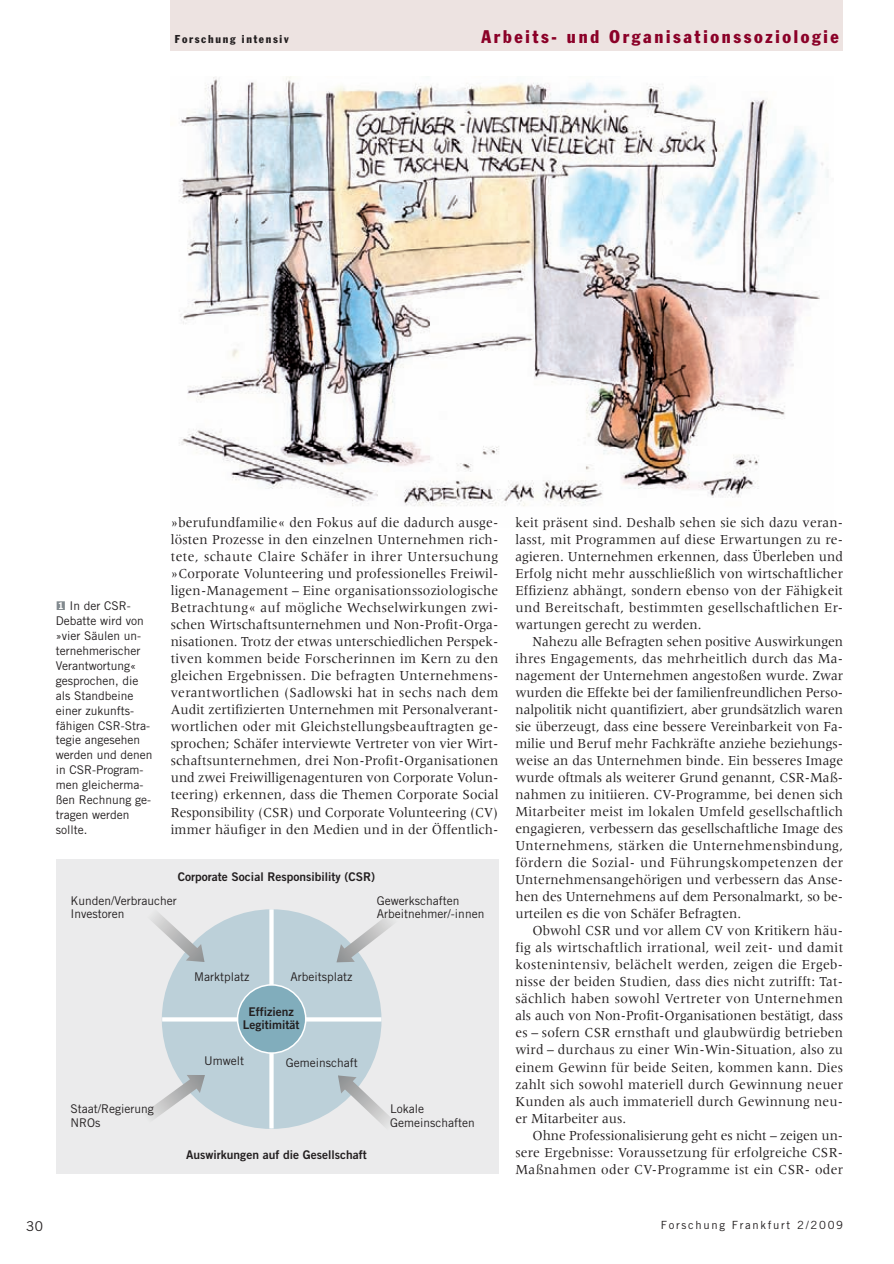
<style>
.page{position:relative;width:894px;height:1264px;background:#fff}
.page>*{position:absolute;margin:0;border:0;box-sizing:border-box;transform-origin:0 0}
.t1{font:condensed 18px "Franklin Gothic";letter-spacing:.15em;color:#8b0128}
.t2{font:14.25px/17px "Meridien";letter-spacing:.005em;color:#231f20;text-align:justify;scale:.95 1}
.t3{font:13.5px "Trade Gothic";color:#231f20}
.t4{font:12px/14.9px "Trade Gothic";color:#231f20}
.t5{font:12px/13.5px "Trade Gothic Bold Two";color:#231f20;text-align:center}
.t6{font:11.25px "Trade Gothic";letter-spacing:.15em;color:#231f20}
.t7{font:condensed 11.25px "Franklin Gothic";letter-spacing:.15em;color:#231f20}
.s1{font-family:"Gothic Ziff";font-weight:500;color:#81898e}
</style>
<div class="page">
<div style="left:171px;top:0;width:671px;height:51px;background:#ede3e1"></div>
<img style="left:179px;top:76px;width:650px;height:430px">
<div style="left:56px;top:859px;width:442px;height:314px;background:#ebebec"></div>
<svg style="left:148px;top:909px;width:245px;height:220px"></svg>
<p class="t7" style="left:175px;top:35px;width:115px">Forschung intensiv</p>
<p class="t1" style="left:481px;top:30px;width:359px">Arbeits- und Organisationssoziologie</p>
<p class="t2" style="left:171px;top:515px;width:346px">»berufundfamilie« den Fokus auf die dadurch ausge&shy;lösten Prozesse in den einzelnen Unternehmen rich&shy;tete, schaute Claire Schäfer in ihrer Untersuchung »Corporate Volunteering und professionelles Freiwil&shy;ligen-Management – Eine organisationssoziologische Betrachtung« auf mögliche Wechselwirkungen zwi&shy;schen Wirtschaftsunternehmen und Non-Profit-Orga&shy;nisationen. Trotz der etwas unterschiedlichen Perspek&shy;tiven kommen beide Forscherinnen im Kern zu den gleichen Ergebnissen. Die befragten Unternehmens&shy;verantwortlichen (Sadlowski hat in sechs nach dem Audit zertifizierten Unternehmen mit Personalverant&shy;wortlichen oder mit Gleichstellungsbeauftragten ge&shy;sprochen; Schäfer interviewte Vertreter von vier Wirt&shy;schaftsunternehmen, drei Non-Profit-Organisationen und zwei Freiwilligenagenturen von Corporate Volun&shy;teering) erkennen, dass die Themen Corporate Social Responsibility (CSR) und Corporate Volunteering (CV) immer häufiger in den Medien und in der Öffentlich-</p>
<p class="t2" style="left:515px;top:515px;width:346px">keit präsent sind. Deshalb sehen sie sich dazu veran&shy;lasst, mit Programmen auf diese Erwartungen zu re&shy;agieren. Unternehmen erkennen, dass Überleben und Erfolg nicht mehr ausschließlich von wirtschaftlicher Effizienz abhängt, sondern ebenso von der Fähigkeit und Bereitschaft, bestimmten gesellschaftlichen Er&shy;wartungen gerecht zu werden.</p>
<p class="t4" style="left:56px;top:600px;width:98px"><span class="s1">1</span> In der CSR-<br>Debatte wird von »vier Säulen un&shy;ternehmerischer<br>Verantwortung« gesprochen, die als Standbeine einer zukunfts&shy;fähigen CSR-Stra&shy;tegie angesehen werden und denen in CSR-Program&shy;men gleicherma&shy;ßen Rechnung ge&shy;tragen werden sollte.</p>
<p class="t2" style="left:515px;top:634px;width:346px;text-indent:17px">Nahezu alle Befragten sehen positive Auswirkungen ihres Engagements, das mehrheitlich durch das Ma&shy;nagement der Unternehmen angestoßen wurde. Zwar wurden die Effekte bei der familienfreundlichen Perso&shy;nalpolitik nicht quantifiziert, aber grundsätzlich waren sie überzeugt, dass eine bessere Vereinbarkeit von Fa&shy;milie und Beruf mehr Fachkräfte anziehe beziehungs&shy;weise an das Unternehmen binde. Ein besseres Image wurde oftmals als weiterer Grund genannt, CSR-Maß&shy;nahmen zu initiieren. CV-Programme, bei denen sich Mitarbeiter meist im lokalen Umfeld gesellschaftlich engagieren, verbessern das gesellschaftliche Image des Unternehmens, stärken die Unternehmensbindung, fördern die Sozial- und Führungskompetenzen der Unternehmensangehörigen und verbessern das Anse&shy;hen des Unternehmens auf dem Personalmarkt, so be&shy;urteilen es die von Schäfer Befragten.</p>
<p class="t2" style="left:515px;top:923px;width:346px;text-indent:17px">Obwohl CSR und vor allem CV von Kritikern häu&shy;fig als wirtschaftlich irrational, weil zeit- und damit kostenintensiv, belächelt werden, zeigen die Ergeb&shy;nisse der beiden Studien, dass dies nicht zutrifft: Tat&shy;sächlich haben sowohl Vertreter von Unternehmen als auch von Non-Profit-Organisationen bestätigt, dass es – sofern CSR ernsthaft und glaubwürdig betrieben wird – durchaus zu einer Win-Win-Situation, also zu einem Gewinn für beide Seiten, kommen kann. Dies zahlt sich sowohl materiell durch Gewinnung neuer Kunden als auch immateriell durch Gewinnung neu&shy;er Mitarbeiter aus.</p>
<p class="t2" style="left:515px;top:1127px;width:346px;text-indent:17px">Ohne Professionalisierung geht es nicht – zeigen un&shy;sere Ergebnisse: Voraussetzung für erfolgreiche CSR-Maßnahmen oder CV-Programme ist ein CSR- oder</p>
<p class="t5" style="left:178px;top:871px;width:198px">Corporate Social Responsibility (CSR)</p>
<p class="t4" style="left:70px;top:894px;width:108px;line-height:13.5px">Kunden/Verbraucher<br>Investoren</p>
<p class="t4" style="left:377px;top:894px;width:109px;line-height:13.5px">Gewerkschaften<br>Arbeitnehmer/-innen</p>
<p class="t4" style="left:194px;top:970px;width:57px">Marktplatz</p>
<p class="t4" style="left:290px;top:970px;width:63px">Arbeitsplatz</p>
<p class="t5" style="left:243px;top:1005px;width:58px">Effizienz<br>Legitimität</p>
<p class="t4" style="left:204px;top:1054px;width:41px">Umwelt</p>
<p class="t4" style="left:285px;top:1056px;width:74px">Gemeinschaft</p>
<p class="t4" style="left:70px;top:1103px;width:85px;line-height:13.5px">Staat/Regierung<br>NROs</p>
<p class="t4" style="left:390px;top:1103px;width:86px;line-height:13.5px">Lokale<br>Gemeinschaften</p>
<p class="t5" style="left:186px;top:1148px;width:182px">Auswirkungen auf die Gesellschaft</p>
<p class="t3" style="left:26px;top:1221px;width:18px">30</p>
<p class="t6" style="left:660px;top:1220px;width:184px">Forschung Frankfurt 2/2009</p>
</div>
